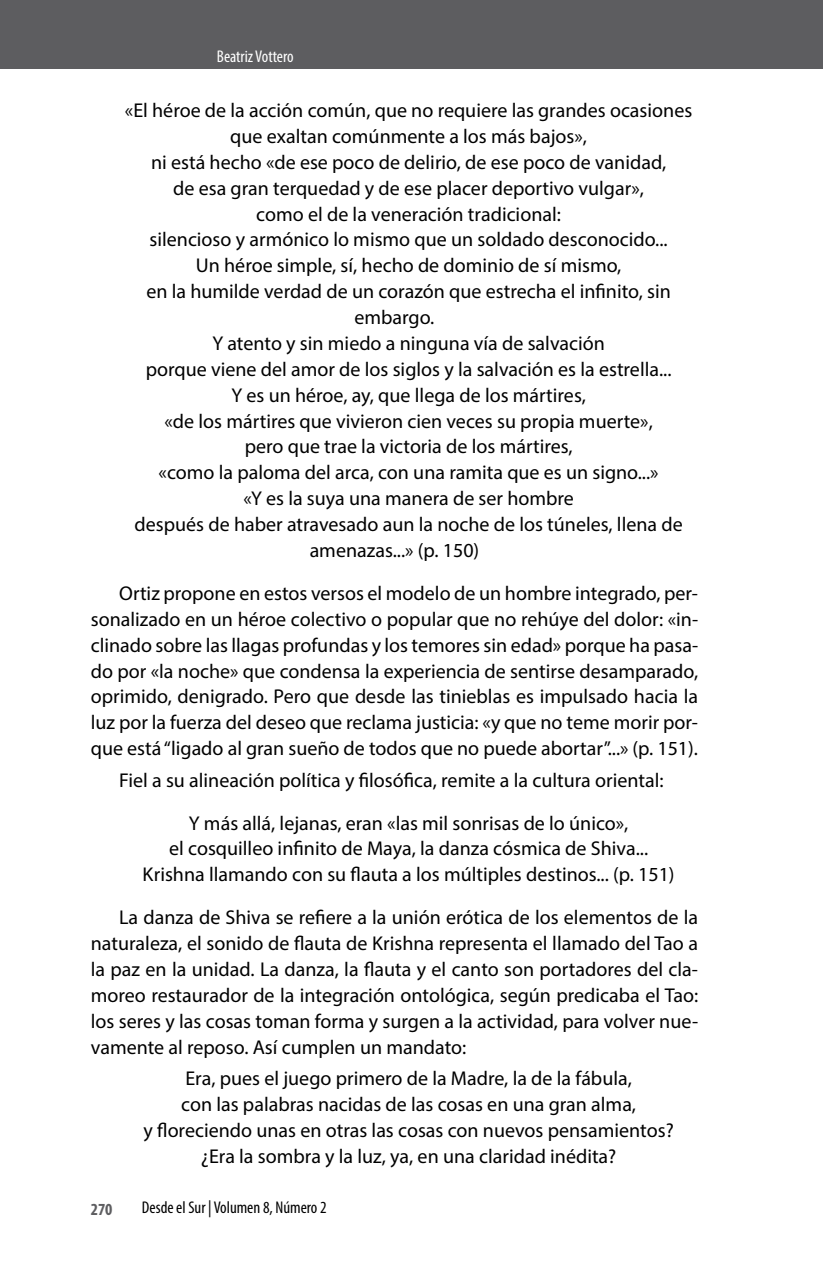
<style>
.page{position:relative;width:823px;height:1265px;background:#fff}
.page>*{position:absolute;margin:0;border:0;box-sizing:border-box;transform-origin:0 0}
.t1{font:20px/25.8px "Myriad Pro";color:#000;text-align:justify}
.t2{font:condensed 17px "Myriad Pro";color:#000}
.t3{font:condensed 17px "Myriad Pro";color:#fff}
.t4{font:700 condensed 17px "Myriad Pro";color:#5d5d60}
</style>
<div class="page">
<div style="left:0;top:0;width:822px;height:68px;background:#5d5d60"></div>
<p class="t3" style="left:217px;top:46px;width:78px">Beatriz Vottero</p>
<p class="t1" style="left:125px;top:97px;width:568px">«El héroe de la acción común, que no requiere las grandes ocasiones</p>
<p class="t1" style="left:230px;top:123px;width:358px">que exaltan comúnmente a los más bajos»,</p>
<p class="t1" style="left:151px;top:149px;width:516px">ni está hecho «de ese poco de delirio, de ese poco de vanidad,</p>
<p class="t1" style="left:173px;top:175px;width:472px">de esa gran terquedad y de ese placer deportivo vulgar»,</p>
<p class="t1" style="left:256px;top:201px;width:306px">como el de la veneración tradicional:</p>
<p class="t1" style="left:149px;top:226px;width:519px">silencioso y armónico lo mismo que un soldado desconocido...</p>
<p class="t1" style="left:196px;top:252px;width:427px">Un héroe simple, sí, hecho de dominio de sí mismo,</p>
<p class="t1" style="left:146px;top:278px;width:525px">en la humilde verdad de un corazón que estrecha el infinito, sin</p>
<p class="t1" style="left:354px;top:304px;width:81px">embargo.</p>
<p class="t1" style="left:212px;top:330px;width:394px">Y atento y sin miedo a ninguna vía de salvación</p>
<p class="t1" style="left:146px;top:356px;width:527px">porque viene del amor de los siglos y la salvación es la estrella...</p>
<p class="t1" style="left:231px;top:382px;width:355px">Y es un héroe, ay, que llega de los mártires,</p>
<p class="t1" style="left:164px;top:407px;width:489px">«de los mártires que vivieron cien veces su propia muerte»,</p>
<p class="t1" style="left:244px;top:433px;width:329px">pero que trae la victoria de los mártires,</p>
<p class="t1" style="left:158px;top:459px;width:501px">«como la paloma del arca, con una ramita que es un signo...»</p>
<p class="t1" style="left:243px;top:485px;width:332px">«Y es la suya una manera de ser hombre</p>
<p class="t1" style="left:134px;top:511px;width:549px">después de haber atravesado aun la noche de los túneles, llena de</p>
<p class="t1" style="left:309px;top:537px;width:171px">amenazas...» (p. 150)</p>
<p class="t1" style="left:91px;top:580px;width:608px;text-indent:28px">Ortiz propone en estos versos el modelo de un hombre integrado, per&shy;sonalizado en un héroe colectivo o popular que no rehúye del dolor: «in&shy;clinado sobre las llagas profundas y los temores sin edad» porque ha pasa&shy;do por «la noche» que condensa la experiencia de sentirse desamparado, oprimido, denigrado. Pero que desde las tinieblas es impulsado hacia la luz por la fuerza del deseo que reclama justicia: «y que no teme morir por&shy;que está “ligado al gran sueño de todos que no puede abortar”...» (p. 151).</p>
<p class="t1" style="left:189px;top:758px;width:476px;line-height:42.8px;text-indent:-70px">Fiel a su alineación política y filosófica, remite a la cultura oriental:<br>Y más allá, lejanas, eran «las mil sonrisas de lo único»,</p>
<p class="t1" style="left:142px;top:835px;width:533px;text-align:center">el cosquilleo infinito de Maya, la danza cósmica de Shiva...<br>Krishna llamando con su flauta a los múltiples destinos... (p. 151)</p>
<p class="t1" style="left:91px;top:904px;width:608px;text-indent:28px">La danza de Shiva se refiere a la unión erótica de los elementos de la naturaleza, el sonido de flauta de Krishna representa el llamado del Tao a la paz en la unidad. La danza, la flauta y el canto son portadores del cla&shy;moreo restaurador de la integración ontológica, según predicaba el Tao: los seres y las cosas toman forma y surgen a la actividad, para volver nue&shy;vamente al reposo. Así cumplen un mandato:</p>
<p class="t1" style="left:143px;top:1065px;width:531px;text-align:center">Era, pues el juego primero de la Madre, la de la fábula,<br>con las palabras nacidas de las cosas en una gran alma,<br>y floreciendo unas en otras las cosas con nuevos pensamientos? ¿Era la sombra y la luz, ya, en una claridad inédita?</p>
<p class="t4" style="left:91px;top:1198px;width:23px">270</p>
<p class="t2" style="left:142px;top:1196px;width:186px">Desde el Sur | Volumen 8, Número 2</p>
</div>
